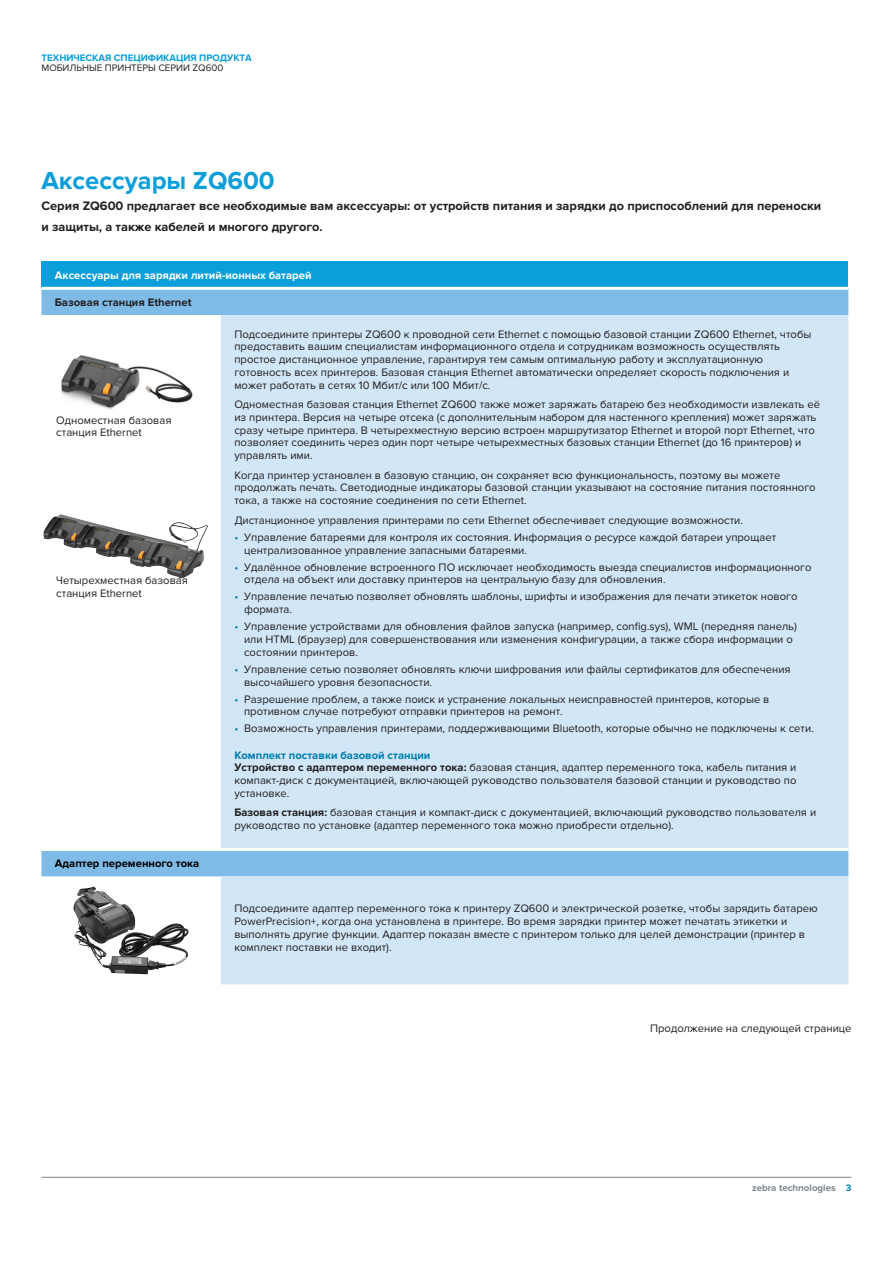
<style>
.page{position:relative;width:893px;height:1263px;background:#fff}
.page>*{position:absolute;margin:0;border:0;box-sizing:border-box;transform-origin:0 0}
.Heading_1{font:700 25.5px "Proxima Nova";color:#0a9edb}
.Heading_2{font:700 12.75px/21px "Proxima Nova";color:#231f20}
.Body{font:11.25px/12.8px "Proxima Nova";color:#231f20}
.Body_before_bullet{font:11.25px "Proxima Nova";color:#231f20}
.Chart_White_Heads{font:700 11.25px "Proxima Nova";color:#fff}
.Body_Subhead_Color{font:700 11.25px "Proxima Nova";color:#007cb1}
.Chart_White_Heads-2{font:700 11.25px "Proxima Nova";color:#231f20}
.Chart_White_Heads-3{font:700 11.25px "Proxima Nova";color:#000}
.Collateral_Type{font:700 9.75px "Proxima Nova";color:#0a9edb}
.t1{font:9.75px "Proxima Nova";color:#231f20}
.Footer_Right{font:700 9.75px "Proxima Nova";color:#7e868d}
.s1{color:#007cb1}
.s2{font-weight:700}
</style>
<div class="page">
<div style="left:41px;top:261px;width:807px;height:27px;background:#0a9edb"></div>
<div style="left:41px;top:290px;width:807px;height:586px;background:#7ebce7"></div>
<div style="left:41px;top:315px;width:180px;height:534px;background:#fff"></div>
<div style="left:221px;top:315px;width:627px;height:669px;background:#d1e6f6"></div>
<hr style="left:41px;top:848px;width:180px;height:3px;background:#fff">
<hr style="left:221px;top:848px;width:627px;height:3px;background:#fff">
<hr style="left:41px;top:287px;width:180px;height:3px;background:#fff">
<hr style="left:221px;top:287px;width:627px;height:3px;background:#fff">
<img style="left:73px;top:887px;width:36px;height:81px">
<img style="left:61px;top:355px;width:132px;height:54px">
<img style="left:43px;top:514px;width:165px;height:64px">
<hr style="left:41px;top:1177px;width:810px;height:1px;background:#7e868d">
<p class="Collateral_Type" style="left:41px;top:52px;width:212px">ТЕХНИЧЕСКАЯ СПЕЦИФИКАЦИЯ ПРОДУКТА</p>
<p class="t1" style="left:41px;top:62px;width:183px">МОБИЛЬНЫЕ ПРИНТЕРЫ СЕРИИ ZQ600</p>
<p class="Heading_1" style="left:41px;top:166px;width:235px">Аксессуары ZQ600</p>
<p class="Heading_2" style="left:41px;top:196px;width:781px">Серия ZQ600 предлагает все необходимые вам аксессуары: от устройств питания и зарядки до приспособлений для переноски и защиты, а также кабелей и многого другого.</p>
<p class="Chart_White_Heads" style="left:55px;top:268px;width:258px">Аксессуары для зарядки литий-ионных батарей</p>
<p class="Chart_White_Heads-2" style="left:55px;top:295px;width:138px">Базовая станция Ethernet</p>
<p class="Body" style="left:234px;top:328px;width:579px">Подсоедините принтеры ZQ600 к проводной сети Ethernet с помощью базовой станции ZQ600 Ethernet, чтобы предоставить вашим специалистам информационного отдела и сотрудникам возможность осуществлять простое дистанционное управление, гарантируя тем самым оптимальную работу и эксплуатационную готовность всех принтеров. Базовая станция Ethernet автоматически определяет скорость подключения и может работать в сетях 10 Мбит/с или 100 Мбит/с.</p>
<p class="Body" style="left:234px;top:398px;width:587px">Одноместная базовая станция Ethernet ZQ600 также может заряжать батарею без необходимости извлекать её из принтера. Версия на четыре отсека (с дополнительным набором для настенного крепления) может заряжать сразу четыре принтера. В четырехместную версию встроен маршрутизатор Ethernet и второй порт Ethernet, что позволяет соединить через один порт четыре четырехместных базовых станции Ethernet (до 16 принтеров) и управлять ими.</p>
<p class="Body" style="left:234px;top:469px;width:583px">Когда принтер установлен в базовую станцию, он сохраняет всю функциональность, поэтому вы можете продолжать печать. Светодиодные индикаторы базовой станции указывают на состояние питания постоянного тока, а также на состояние соединения по сети Ethernet.</p>
<p class="Body_before_bullet" style="left:234px;top:513px;width:510px">Дистанционное управления принтерами по сети Ethernet обеспечивает следующие возможности.</p>
<p class="Body" style="left:244px;top:531px;width:534px;text-indent:-10px"><span class="s1">•</span> Управление батареями для контроля их состояния. Информация о ресурсе каждой батареи упрощает централизованное управление запасными батареями.</p>
<p class="Body" style="left:244px;top:561px;width:569px;text-indent:-10px"><span class="s1">•</span> Удалённое обновление встроенного ПО исключает необходимость выезда специалистов информационного отдела на объект или доставку принтеров на центральную базу для обновления.</p>
<p class="Body" style="left:244px;top:590px;width:555px;text-indent:-10px"><span class="s1">•</span> Управление печатью позволяет обновлять шаблоны, шрифты и изображения для печати этикеток нового формата.</p>
<p class="Body" style="left:244px;top:620px;width:554px;text-indent:-10px"><span class="s1">•</span> Управление устройствами для обновления файлов запуска (например, config.sys), WML (передняя панель) или HTML (браузер) для совершенствования или изменения конфигурации, а также сбора информации о состоянии принтеров.</p>
<p class="Body" style="left:244px;top:663px;width:548px;text-indent:-10px"><span class="s1">•</span> Управление сетью позволяет обновлять ключи шифрования или файлы сертификатов для обеспечения высочайшего уровня безопасности.</p>
<p class="Body" style="left:244px;top:693px;width:527px;text-indent:-10px"><span class="s1">•</span> Разрешение проблем, а также поиск и устранение локальных неисправностей принтеров, которые в противном случае потребуют отправки принтеров на ремонт.</p>
<p class="Body" style="left:234px;top:722px;width:581px"><span class="s1">•</span> Возможность управления принтерами, поддерживающими Bluetooth, которые обычно не подключены к сети.</p>
<p class="Body_Subhead_Color" style="left:234px;top:748px;width:198px">Комплект поставки базовой станции</p>
<p class="Body" style="left:234px;top:761px;width:564px;text-align:justify"><span class="s2">Устройство с адаптером переменного тока:</span> базовая станция, адаптер переменного тока, кабель питания и компакт-диск с документацией, включающей руководство пользователя базовой станции и руководство по установке.</p>
<p class="Body" style="left:234px;top:806px;width:583px"><span class="s2">Базовая станция:</span> базовая станция и компакт-диск с документацией, включающий руководство пользователя и руководство по установке (адаптер переменного тока можно приобрести отдельно).</p>
<p class="Chart_White_Heads-3" style="left:55px;top:856px;width:146px">Адаптер переменного тока</p>
<p class="Body" style="left:234px;top:902px;width:585px">Подсоедините адаптер переменного тока к принтеру ZQ600 и электрической розетке, чтобы зарядить батарею PowerPrecision+, когда она установлена в принтере. Во время зарядки принтер может печатать этикетки и выполнять другие функции. Адаптер показан вместе с принтером только для целей демонстрации (принтер в комплект поставки не входит).</p>
<p class="Body" style="left:56px;top:414px;width:117px">Одноместная базовая станция Ethernet</p>
<p class="Body" style="left:56px;top:574px;width:133px">Четырехместная базовая станция Ethernet</p>
<p class="Body" style="left:650px;top:1022px;width:203px">Продолжение на следующей странице</p>
<p class="Footer_Right" style="left:752px;top:1182px;width:101px">zebra technologies <span class="s1">3</span></p>
</div>
